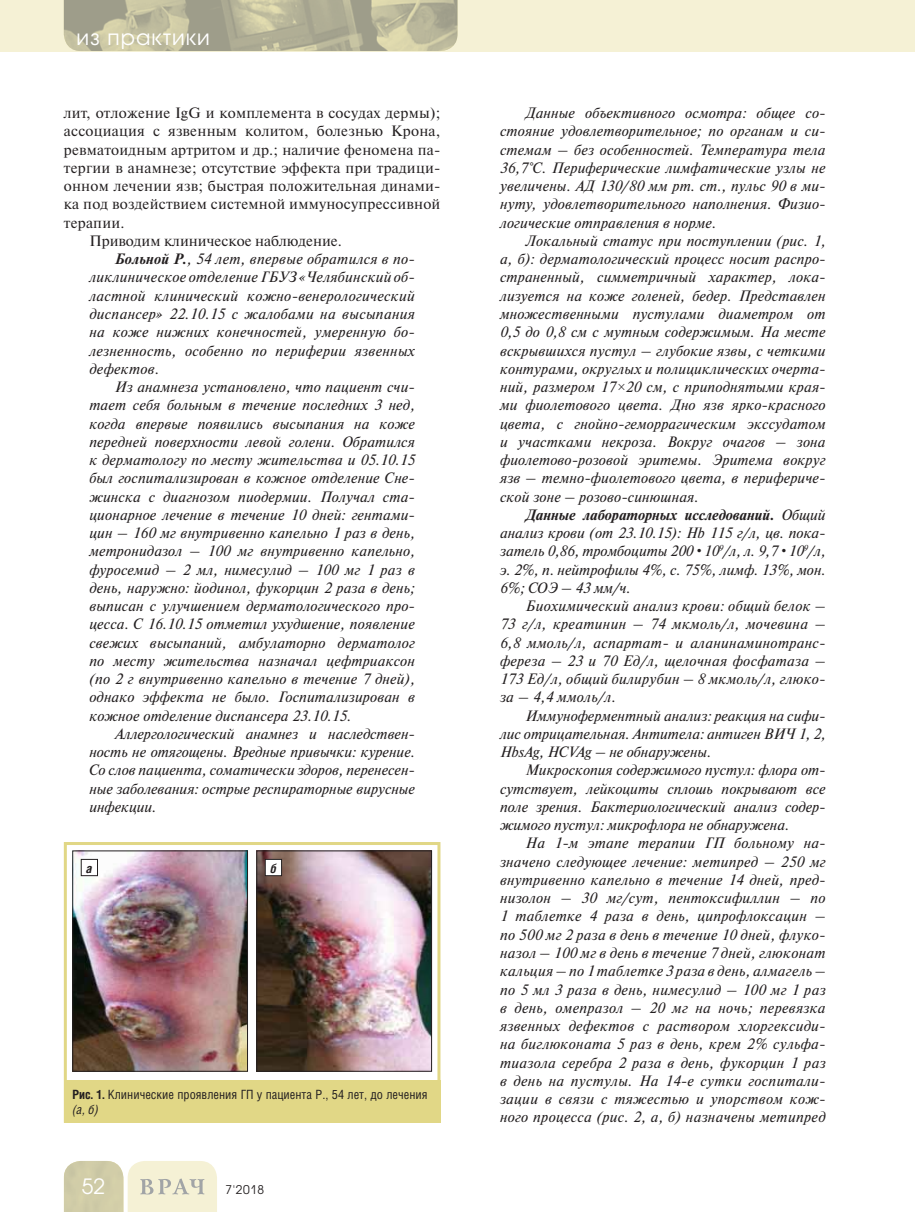
<style>
.page{position:relative;width:915px;height:1212px;background:#fff}
.page>*{position:absolute;margin:0;border:0;box-sizing:border-box;transform-origin:0 0}
.t1{font:21px "Avant Garde Gothic C";letter-spacing:.05em;color:#fff}
.t2{font:italic 15px/18.3px "Newton C";letter-spacing:.01em;color:#231f20;text-align:justify}
.t3{font:15px "Newton C";letter-spacing:.015em;color:#231f20}
.t4{font:12.75px/15.3px "Helios Cond";color:#231f20}
.t5{font:italic 700 12.75px "Helios Cond";color:#231f20}
.t6{font:12px "Avant Garde Gothic C";color:#231f20}
.s1{font-weight:700}
.s2{font-style:italic}
.s3{font-family:"Times New Roman"}
</style>
<div class="page">
<div style="left:0;top:0;width:914px;height:51px;background:#f5f1d5"></div>
<svg style="left:64px;top:1161px;width:153px;height:51px;background:#e3e0c3"></svg>
<img style="left:64px;top:0;width:393px;height:51px">
<div style="left:64px;top:842px;width:376px;height:281px;border:3px solid #e1d786"></div>
<div style="left:64px;top:1080px;width:376px;height:43px;background:#e1d786"></div>
<img style="left:74px;top:852px;width:172px;height:217px">
<div style="left:72px;top:850px;width:176px;height:221px;border:1px solid #231f20"></div>
<img style="left:258px;top:852px;width:172px;height:217px">
<div style="left:256px;top:850px;width:176px;height:221px;border:1px solid #231f20"></div>
<div style="left:81px;top:859px;width:16px;height:17px;background:#fff"></div>
<div style="left:81px;top:859px;width:17px;height:17px;border:1px solid #231f20"></div>
<div style="left:265px;top:859px;width:16px;height:17px;background:#fff"></div>
<div style="left:265px;top:859px;width:17px;height:17px;border:1px solid #231f20"></div>
<h1 class="t1" style="left:77px;top:27px;width:135px">из практики</h1>
<p class="t3" style="left:64px;top:107px;width:378px">лит, отложение IgG и комплемента в сосудах дермы);</p>
<p class="t3" style="left:64px;top:126px;width:378px">ассоциация с язвенным колитом, болезнью Крона,</p>
<p class="t3" style="left:64px;top:144px;width:378px">ревматоидным артритом и др.; наличие феномена па-</p>
<p class="t3" style="left:64px;top:162px;width:378px">тергии в анамнезе; отсутствие эффекта при традици-</p>
<p class="t3" style="left:64px;top:180px;width:378px">онном лечении язв; быстрая положительная динами-</p>
<p class="t3" style="left:64px;top:199px;width:378px">ка под воздействием системной иммуносупрессивной</p>
<p class="t3" style="left:64px;top:217px;width:62px">терапии.</p>
<p class="t3" style="left:89px;top:235px;width:254px">Приводим клиническое наблюдение.</p>
<p class="t2" style="left:115px;top:251px;width:301px"><span class="s1">Больной Р.</span>, 54 лет, впервые обратился в по-</p>
<p class="t2" style="left:89px;top:270px;width:327px">ликлиническое отделение ГБУЗ «Челябинский об-</p>
<p class="t2" style="left:89px;top:288px;width:327px">ластной клинический кожно-венерологический</p>
<p class="t2" style="left:89px;top:306px;width:327px">диспансер» 22.10.15 с жалобами на высыпания</p>
<p class="t2" style="left:89px;top:324px;width:327px">на коже нижних конечностей, умеренную бо-</p>
<p class="t2" style="left:89px;top:343px;width:327px">лезненность, особенно по периферии язвенных</p>
<p class="t2" style="left:89px;top:361px;width:71px">дефектов.</p>
<p class="t2" style="left:115px;top:379px;width:301px">Из анамнеза установлено, что пациент счи-</p>
<p class="t2" style="left:89px;top:397px;width:327px">тает себя больным в течение последних 3 нед,</p>
<p class="t2" style="left:89px;top:416px;width:327px">когда впервые появились высыпания на коже</p>
<p class="t2" style="left:89px;top:434px;width:327px">передней поверхности левой голени. Обратился</p>
<p class="t2" style="left:89px;top:452px;width:327px">к дерматологу по месту жительства и 05.10.15</p>
<p class="t2" style="left:89px;top:470px;width:327px">был госпитализирован в кожное отделение Сне-</p>
<p class="t2" style="left:89px;top:489px;width:327px">жинска с диагнозом пиодермии. Получал ста-</p>
<p class="t2" style="left:89px;top:507px;width:327px">ционарное лечение в течение 10 дней: гентами-</p>
<p class="t2" style="left:89px;top:525px;width:327px">цин – 160 мг внутривенно капельно 1 раз в день,</p>
<p class="t2" style="left:89px;top:543px;width:327px">метронидазол – 100 мг внутривенно капельно,</p>
<p class="t2" style="left:89px;top:562px;width:327px">фуросемид – 2 мл, нимесулид – 100 мг 1 раз в</p>
<p class="t2" style="left:89px;top:580px;width:327px">день, наружно: йодинол, фукорцин 2 раза в день;</p>
<p class="t2" style="left:89px;top:598px;width:327px">выписан с улучшением дерматологического про-</p>
<p class="t2" style="left:89px;top:616px;width:327px">цесса. С 16.10.15 отметил ухудшение, появление</p>
<p class="t2" style="left:89px;top:635px;width:327px">свежих высыпаний, амбулаторно дерматолог</p>
<p class="t2" style="left:89px;top:653px;width:327px">по месту жительства назначал цефтриаксон</p>
<p class="t2" style="left:89px;top:671px;width:327px">(по 2 г внутривенно капельно в течение 7 дней),</p>
<p class="t2" style="left:89px;top:689px;width:327px">однако эффекта не было. Госпитализирован в</p>
<p class="t2" style="left:89px;top:708px;width:263px">кожное отделение диспансера 23.10.15.</p>
<p class="t2" style="left:115px;top:726px;width:301px">Аллергологический анамнез и наследствен-</p>
<p class="t2" style="left:89px;top:744px;width:327px">ность не отягощены. Вредные привычки: курение.</p>
<p class="t2" style="left:89px;top:762px;width:327px">Со слов пациента, соматически здоров, перенесен-</p>
<p class="t2" style="left:89px;top:781px;width:327px">ные заболевания: острые респираторные вирусные</p>
<p class="t2" style="left:89px;top:799px;width:68px">инфекции.</p>
<p class="t5" style="left:86px;top:863px;width:8px">а</p>
<p class="t5" style="left:270px;top:863px;width:8px">б</p>
<p class="t4" style="left:72px;top:1088px;width:357px"><span class="s1">Рис. 1.</span> Клинические проявления ГП у пациента Р., 54 лет, до лечения <span class="s2">(а, б)</span></p>
<h1 class="t1" style="left:82px;top:1177px;width:25px">52</h1>
<p class="t6" style="left:225px;top:1184px;width:40px">7'2018</p>
<p class="t2" style="left:500px;top:105px;width:327px;text-indent:26px">Данные объективного осмотра: общее со&shy;стояние удовлетворительное; по органам и си&shy;стемам – без особенностей. Температура тела 36,7°С. Периферические лимфатические узлы не увеличены. АД 130/80 мм рт. ст., пульс 90 в ми&shy;нуту, удовлетворительного наполнения. Физио&shy;логические отправления в норме.</p>
<p class="t2" style="left:500px;top:233px;width:327px;text-indent:26px">Локальный статус при поступлении (рис. 1, а, б): дерматологический процесс носит распро&shy;страненный, симметричный характер, лока&shy;лизуется на коже голеней, бедер. Представлен множественными пустулами диаметром от 0,5 до 0,8 см с мутным содержимым. На месте вскрывшихся пустул – глубокие язвы, с четкими контурами, округлых и полициклических очерта&shy;ний, размером 17<span class="s3">×</span>20 см, с приподнятыми края&shy;ми фиолетового цвета. Дно язв ярко-красного цвета, с гнойно-геморрагическим экссудатом и участками некроза. Вокруг очагов – зона фиолетово-розовой эритемы. Эритема вокруг язв – темно-фиолетового цвета, в перифериче&shy;ской зоне – розово-синюшная.</p>
<p class="t2" style="left:500px;top:507px;width:327px;text-indent:26px"><span class="s1">Данные лабораторных исследований.</span> Общий анализ крови (от 23.10.15): Hb 115 г/л, цв. пока&shy;затель 0,86, тромбоциты 200•10<sup>9</sup>/л, л. 9,7•10<sup>9</sup>/л, э. 2%, п. нейтрофилы 4%, с. 75%, лимф. 13%, мон.<br>6%; СОЭ – 43 мм/ч.</p>
<p class="t2" style="left:500px;top:598px;width:327px;text-indent:26px">Биохимический анализ крови: общий белок – 73 г/л, креатинин – 74 мкмоль/л, мочевина – 6,8 ммоль/л, аспартат- и аланинаминотранс&shy;фереза – 23 и 70 Ед/л, щелочная фосфатаза – 173 Ед/л, общий билирубин – 8 мкмоль/л, глюко&shy;за – 4,4 ммоль/л.</p>
<p class="t2" style="left:500px;top:708px;width:327px;text-indent:26px">Иммуноферментный анализ: реакция на сифи&shy;лис отрицательная. Антитела: антиген ВИЧ 1, 2, HbsAg, HCVAg – не обнаружены.</p>
<p class="t2" style="left:500px;top:762px;width:327px;text-indent:26px">Микроскопия содержимого пустул: флора от&shy;сутствует, лейкоциты сплошь покрывают все поле зрения. Бактериологический анализ содер&shy;жимого пустул: микрофлора не обнаружена.</p>
<p class="t2" style="left:500px;top:835px;width:327px;text-indent:26px">На 1-м этапе терапии ГП больному на&shy;значено следующее лечение: метипред – 250 мг внутривенно капельно в течение 14 дней, пред&shy;низолон – 30 мг/сут, пентоксифиллин – по 1 таблетке 4 раза в день, ципрофлоксацин – по 500 мг 2 раза в день в течение 10 дней, флуко&shy;назол – 100 мг в день в течение 7 дней, глюконат кальция – по 1 таблетке 3 раза в день, алмагель – по 5 мл 3 раза в день, нимесулид – 100 мг 1 раз в день, омепразол – 20 мг на ночь; перевязка язвенных дефектов с раствором хлоргексиди&shy;на биглюконата 5 раз в день, крем 2% сульфа&shy;тиазола серебра 2 раза в день, фукорцин 1 раз в день на пустулы. На 14-е сутки госпитали&shy;зации в связи с тяжестью и упорством кож&shy;ного процесса (рис. 2, а, б) назначены метипред</p>
</div>
